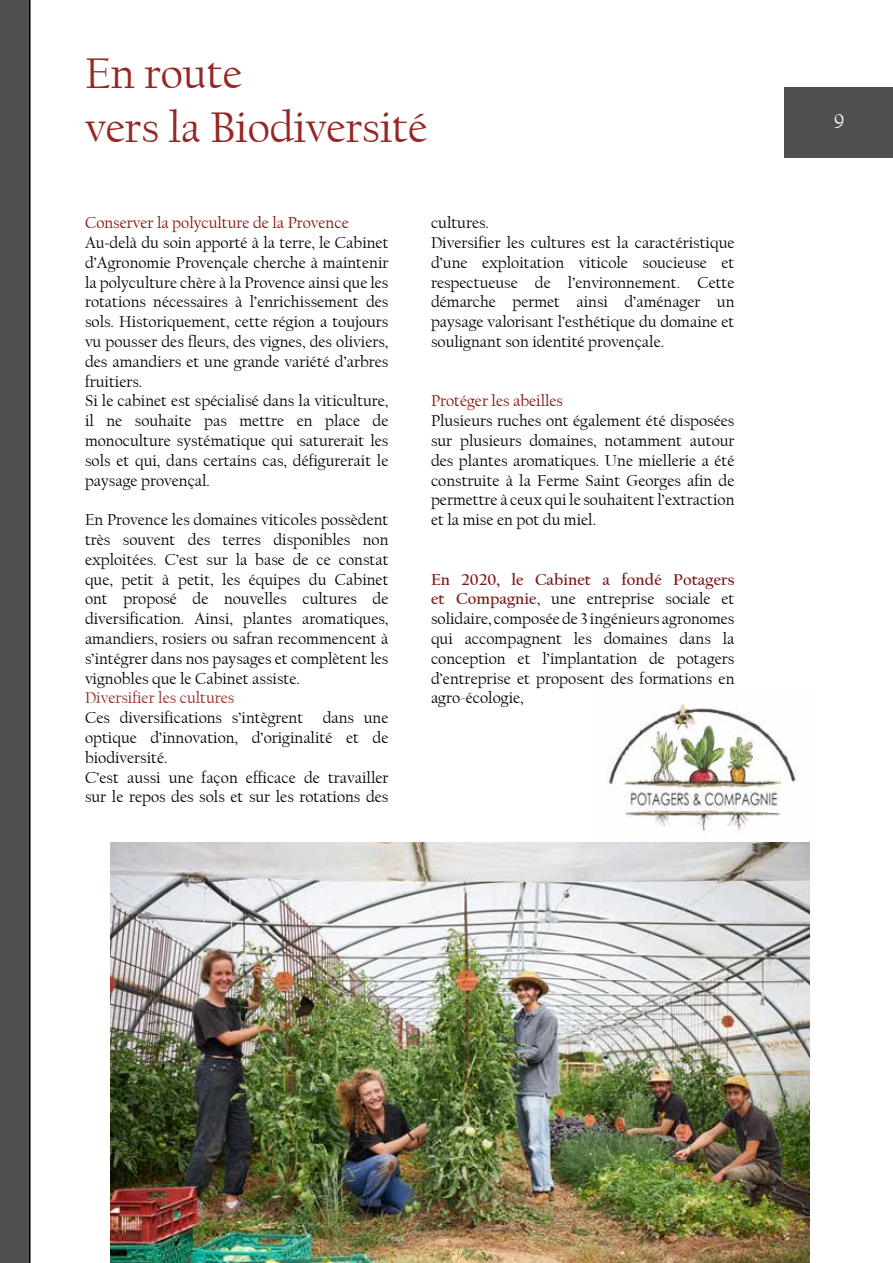
<style>
.page{position:relative;width:893px;height:1263px;background:#fff}
.page>*{position:absolute;margin:0;border:0;box-sizing:border-box;transform-origin:0 0}
.t1{font:45px/54px "Californian FB";color:#952825}
.t2{font:21px "Californian FB";color:#fff}
.t3{font:16.5px/19.8px "Californian FB";color:#000}
.t4{font:16.5px "Californian FB";color:#952825}
.t5{font:16.5px "Californian FB";color:#831308}
.s1{color:#831308}
.s2{font-family:"Calibri";font-weight:300}
.s3{font-weight:700;color:#7d1715}
</style>
<div class="page">
<div style="left:0;top:0;width:31px;height:1263px;background:#504f4f"></div>
<div style="left:785px;top:87px;width:108px;height:70px;background:#504f4f"></div>
<img style="left:607px;top:704px;width:189px;height:130px">
<img style="left:111px;top:842px;width:699px;height:421px">
<h1 class="t1" style="left:85px;top:46px;width:344px">En route<br>vers la Biodiversité</h1>
<p class="t3" style="left:85px;top:213px;width:305px"><span class="s1">Conserver la polyculture de la Provence </span>Au<span class="s2">-</span>delà du soin apporté à la terre, le Cabinet d’Agronomie Provençale cherche à maintenir la polyculture chère à la Provence ainsi que les rotations nécessaires à l’enrichissement des sols. Historiquement, cette région a toujours vu pousser des fleurs, des vignes, des oliviers, des amandiers et une grande variété d’arbres fruitiers.<br>Si le cabinet est spécialisé dans la viticulture, il ne souhaite pas mettre en place de monoculture systématique qui saturerait les sols et qui, dans certains cas, défigurerait le paysage provençal.</p>
<p class="t3" style="left:85px;top:510px;width:305px;text-align:justify">En Provence les domaines viticoles possèdent très souvent des terres disponibles non exploitées. C’est sur la base de ce constat que, petit à petit, les équipes du Cabinet ont proposé de nouvelles cultures de diversification. Ainsi, plantes aromatiques, amandiers, rosiers ou safran recommencent à s’intégrer dans nos paysages et complètent les vignobles que le Cabinet assiste.</p>
<p class="t4" style="left:85px;top:689px;width:151px">Diversifier les cultures</p>
<p class="t3" style="left:85px;top:708px;width:305px">Ces diversifications s’intègrent dans une optique d’innovation, d’originalité et de biodiversité.<br>C’est aussi une façon efficace de travailler sur le repos des sols et sur les rotations des</p>
<p class="t3" style="left:431px;top:213px;width:305px">cultures.<br>Diversifier les cultures est la caractéristique d’une exploitation viticole soucieuse et respectueuse de l’environnement. Cette démarche permet ainsi d’aménager un paysage valorisant l’esthétique du domaine et soulignant son identité provençale.</p>
<p class="t5" style="left:431px;top:392px;width:134px">Protéger les abeilles</p>
<p class="t3" style="left:431px;top:411px;width:305px;text-align:justify">Plusieurs ruches ont également été disposées sur plusieurs domaines, notamment autour des plantes aromatiques. Une miellerie a été construite à la Ferme Saint Georges afin de permettre à ceux qui le souhaitent l’extraction et la mise en pot du miel.</p>
<p class="t3" style="left:431px;top:569px;width:305px;text-align:justify"><span class="s3">En 2020, le Cabinet a fondé Potagers et Compagnie</span>, une entreprise sociale et solidaire, composée de 3 ingénieurs agronomes qui accompagnent les domaines dans la conception et l’implantation de potagers d’entreprise et proposent des formations en agro-écologie,</p>
<p class="t2" style="left:834px;top:110px;width:12px">9</p>
</div>
